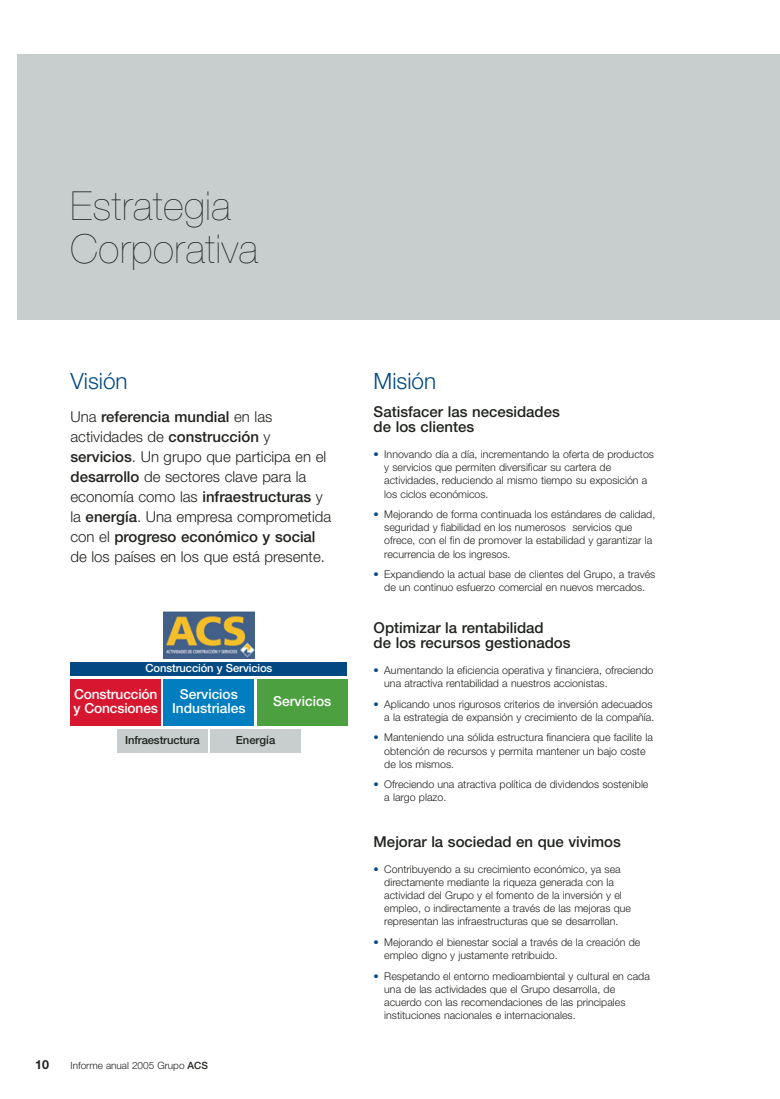
<style>
.page{position:relative;width:780px;height:1099px;background:#fff}
.page>*{position:absolute;margin:0;border:0;box-sizing:border-box;transform-origin:0 0}
.t1{font:200 40px/42.5px "Helvetica Neue";letter-spacing:.015em;color:#20231e}
.t2{font:300 22.5px "Helvetica Neue";color:#004983}
.t3{font:300 15px/20px "Helvetica Neue";color:#20231e}
.t4{font:500 15px/15px "Helvetica Neue";color:#20231e}
.t5{font:500 13.75px/14.1px "Helvetica Neue";color:#fff;text-align:center}
.t6{font:700 12.5px "Helvetica Neue";color:#20231e}
.t7{font:500 11.25px "Helvetica Neue";letter-spacing:-.01em;color:#20231e}
.t8{font:500 11.25px "Helvetica Neue";letter-spacing:-.01em;color:#fff}
.t9{font:300 10.62px/13.1px "Helvetica Neue";color:#20231e}
.t10{font:300 10px "Helvetica Neue";color:#20231e}
.s1{font-weight:500}
.s2{color:#004983}
</style>
<div class="page">
<div style="left:17px;top:54px;width:762px;height:265px;background:#c8cdce"></div>
<div style="left:164px;top:678px;width:90px;height:47px;background:#007ebf"></div>
<div style="left:70px;top:678px;width:91px;height:47px;background:#d7172f"></div>
<div style="left:210px;top:729px;width:91px;height:24px;background:#c8cdce"></div>
<div style="left:117px;top:729px;width:90px;height:24px;background:#c8cdce"></div>
<div style="left:71px;top:662px;width:276px;height:13px;background:#004983"></div>
<div style="left:257px;top:678px;width:90px;height:47px;background:#4da040"></div>
<img style="left:164px;top:612px;width:90px;height:46px">
<h1 class="t1" style="left:70px;top:188px;width:189px">Estrategia<br>Corporativa</h1>
<h2 class="t2" style="left:70px;top:373px;width:59px">Visión</h2>
<p class="t3" style="left:70px;top:408px;width:262px">Una <span class="s1">referencia mundial</span> en las actividades de <span class="s1">construcción</span> y <span class="s1">servicios</span>. Un grupo que participa en el <span class="s1">desarrollo</span> de sectores clave para la economía como las <span class="s1">infraestructuras</span> y la <span class="s1">energía</span>. Una empresa comprometida con el <span class="s1">progreso económico y social </span>de los países en los que está presente.</p>
<p class="t8" style="left:145px;top:663px;width:128px">Construcción y Servicios</p>
<p class="t5" style="left:73px;top:687px;width:86px;text-align:left">Construcción y Concsiones</p>
<p class="t7" style="left:125px;top:736px;width:76px">Infraestructura</p>
<p class="t7" style="left:236px;top:736px;width:41px">Energía</p>
<p class="t5" style="left:172px;top:687px;width:75px">Servicios<br>Industriales</p>
<p class="t5" style="left:273px;top:695px;width:60px">Servicios</p>
<p class="t6" style="left:35px;top:1060px;width:15px">10</p>
<p class="t10" style="left:70px;top:1062px;width:139px">Informe anual 2005 Grupo <span class="s1">ACS</span></p>
<h2 class="t2" style="left:373px;top:373px;width:64px">Misión</h2>
<h3 class="t4" style="left:373px;top:405px;width:188px">Satisfacer las necesidades de los clientes</h3>
<p class="t9" style="left:384px;top:449px;width:271px;text-indent:-11px"><span class="s2">•</span> Innovando día a día, incrementando la oferta de productos y servicios que permiten diversificar su cartera de actividades, reduciendo al mismo tiempo su exposición a los ciclos económicos.</p>
<p class="t9" style="left:384px;top:509px;width:272px;text-indent:-11px"><span class="s2">•</span> Mejorando de forma continuada los estándares de calidad, seguridad y fiabilidad en los numerosos servicios que ofrece, con el fin de promover la estabilidad y garantizar la recurrencia de los ingresos.</p>
<p class="t9" style="left:373px;top:569px;width:283px;text-align:center"><span class="s2">•</span> Expandiendo la actual base de clientes del Grupo, a través de un continuo esfuerzo comercial en nuevos mercados.</p>
<h3 class="t4" style="left:373px;top:621px;width:198px">Optimizar la rentabilidad<br>de los recursos gestionados</h3>
<p class="t9" style="left:384px;top:664px;width:270px;text-indent:-11px"><span class="s2">•</span> Aumentando la eficiencia operativa y financiera, ofreciendo una atractiva rentabilidad a nuestros accionistas.</p>
<p class="t9" style="left:373px;top:698px;width:282px;text-align:right"><span class="s2">•</span> Aplicando unos rigurosos criterios de inversión adecuados a la estrategia de expansión y crecimiento de la compañía.</p>
<p class="t9" style="left:384px;top:732px;width:270px;text-indent:-11px"><span class="s2">•</span> Manteniendo una sólida estructura financiera que facilite la obtención de recursos y permita mantener un bajo coste de los mismos.</p>
<p class="t9" style="left:384px;top:779px;width:266px;text-indent:-11px"><span class="s2">•</span> Ofreciendo una atractiva política de dividendos sostenible a largo plazo.</p>
<h3 class="t4" style="left:373px;top:835px;width:249px">Mejorar la sociedad en que vivimos</h3>
<p class="t9" style="left:384px;top:863px;width:248px;text-indent:-11px"><span class="s2">•</span> Contribuyendo a su crecimiento económico, ya sea directamente mediante la riqueza generada con la actividad del Grupo y el fomento de la inversión y el empleo, o indirectamente a través de las mejoras que representan las infraestructuras que se desarrollan.</p>
<p class="t9" style="left:384px;top:936px;width:257px;text-indent:-11px"><span class="s2">•</span> Mejorando el bienestar social a través de la creación de empleo digno y justamente retribuido.</p>
<p class="t9" style="left:384px;top:970px;width:267px;text-indent:-11px"><span class="s2">•</span> Respetando el entorno medioambiental y cultural en cada una de las actividades que el Grupo desarrolla, de acuerdo con las recomendaciones de las principales instituciones nacionales e internacionales.</p>
</div>
